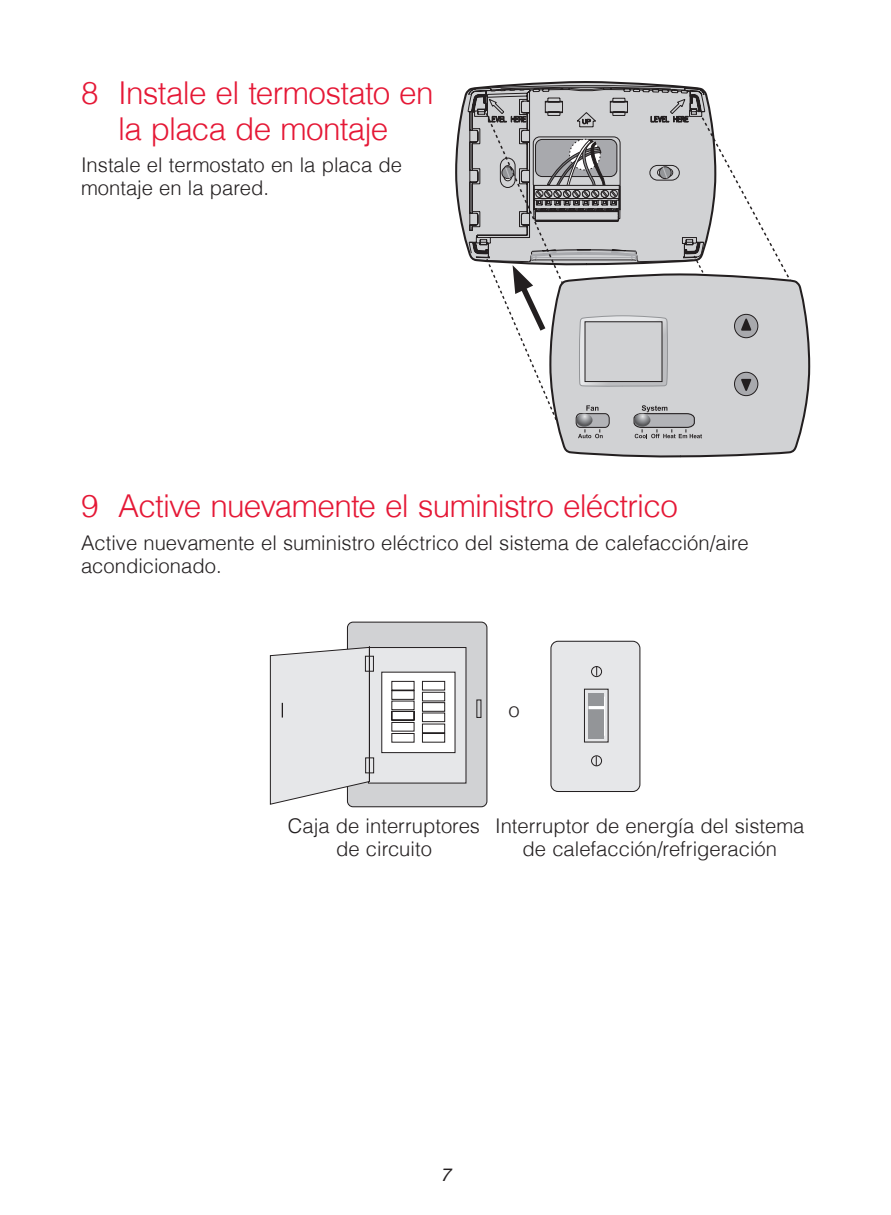
<style>
.page{position:relative;width:891px;height:1215px;background:#fff}
.page>*{position:absolute;margin:0;border:0;box-sizing:border-box;transform-origin:0 0}
.t1{font:300 31.5px/36px "Helvetica LT";letter-spacing:-.025em;color:#e51836;text-align:center}
.t2{font:300 20.25px/22.5px "Helvetica LT";color:#231f20}
.t3{font:italic 18px "Helvetica LT";color:#231f20}
.t4{font:9.45px "Helvetica";color:#231f20}
</style>
<div class="page">
<svg style="left:455px;top:90px;width:13px;height:162px"></svg>
<svg style="left:565px;top:281px;width:245px;height:176px"></svg>
<svg style="left:468px;top:81px;width:328px;height:370px"></svg>
<div style="left:551px;top:641px;width:89px;height:151px;background:#e6e7e9;border-radius:7px"></div>
<div style="left:550px;top:641px;width:90px;height:151px;border:1px solid #231f20;border-radius:7px"></div>
<div style="left:584px;top:689px;width:25px;height:53px;background:#e6e7e9;border:1px solid #231f20"></div>
<div style="left:589px;top:697px;width:16px;height:39px;background:#fdfdfd"></div>
<div style="left:588px;top:693px;width:16px;height:46px;background:#939598"></div>
<hr style="left:589px;top:706px;width:15px;height:3px;background:#fff">
<svg style="left:591px;top:666px;width:11px;height:101px"></svg>
<div style="left:347px;top:622px;width:140px;height:185px;background:#d1d2d4;border:1px solid #231f20;border-radius:6px"></div>
<div style="left:368px;top:647px;width:98px;height:136px;background:#e6e7e9;border:1px solid #231f20"></div>
<div style="left:381px;top:672px;width:74px;height:81px;background:#fff;border:1px solid #231f20"></div>
<svg style="left:391px;top:681px;width:91px;height:62px"></svg>
<hr style="left:369px;top:646px;width:1px;height:136px;background:#231f20">
<svg style="left:270px;top:647px;width:104px;height:158px;background:#dddddf"></svg>
<h1 class="t1" style="left:81px;top:74px;width:354px">8 Instale el termostato en la placa de montaje</h1>
<p class="t2" style="left:81px;top:154px;width:323px">Instale el termostato en la placa de montaje en la pared.</p>
<h1 class="t1" style="left:81px;top:488px;width:598px">9 Active nuevamente el suministro eléctrico</h1>
<p class="t2" style="left:81px;top:531px;width:669px">Active nuevamente el suministro eléctrico del sistema de calefacción/aire acondicionado.</p>
<p class="t2" style="left:509px;top:698px;width:13px">o</p>
<p class="t2" style="left:288px;top:814px;width:194px;text-align:center">Caja de interruptores de circuito</p>
<p class="t2" style="left:495px;top:814px;width:311px;text-align:center">Interruptor de energía del sistema de calefacción/refrigeración</p>
<p class="t4" style="left:603px;top:827px;width:36px">M31544</p>
<p class="t3" style="left:440px;top:1164px;width:12px">7</p>
</div>
